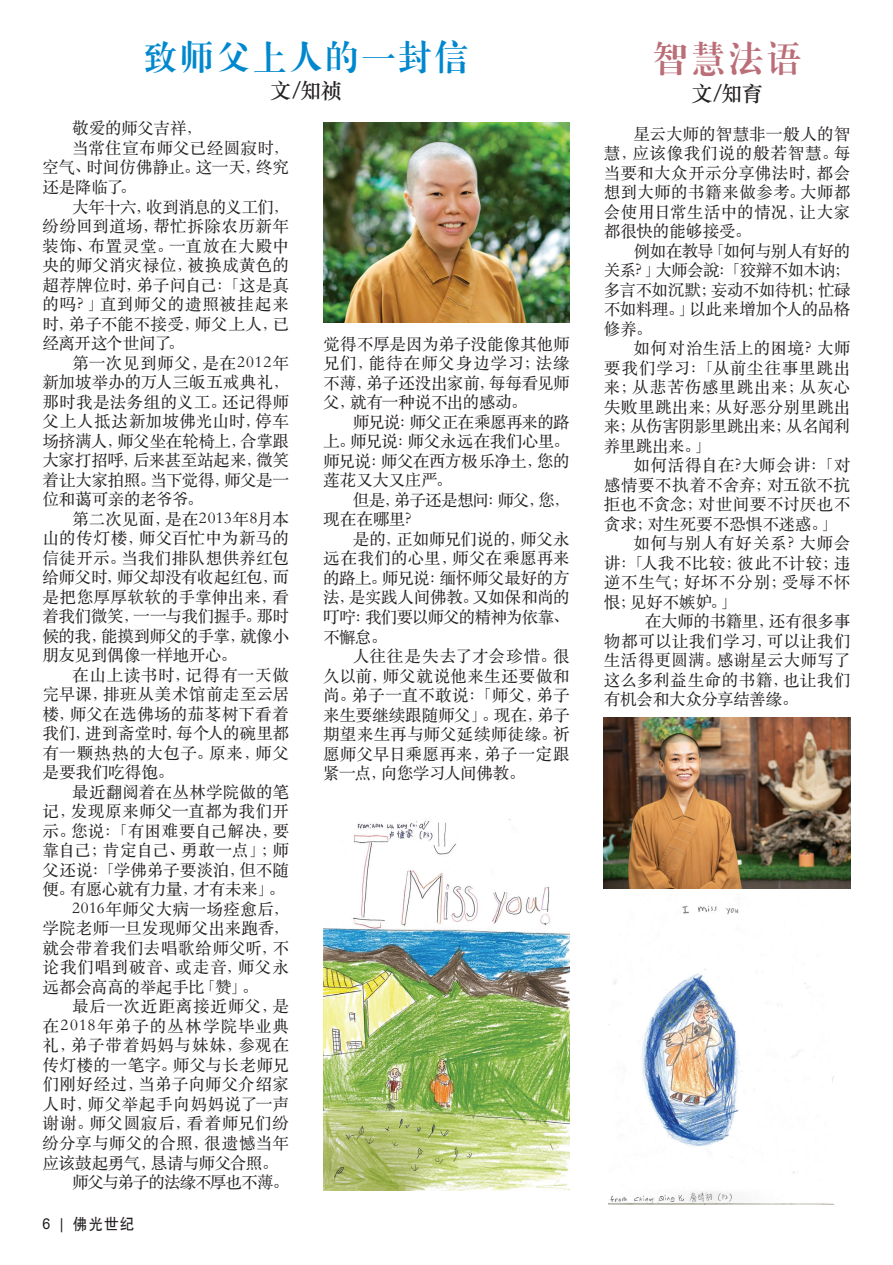
<style>
.page{position:relative;width:893px;height:1265px;background:#fff}
.page>*{position:absolute;margin:0;border:0;box-sizing:border-box;transform-origin:0 0}
.t1{font:36px "JQ Biao Song JT";color:#bb6e78;scale:.95 1}
.t2{font:34.5px "JQ Biao Song JT";letter-spacing:.11em;color:#0088ce;scale:.95 1}
.t3{font:21px "ST Songti SC Bold";color:#231f20}
.t4{font:16.5px/19.5px "ST Songti SC Regular";letter-spacing:.005em;color:#231f20;text-align:justify}
.t5{font:16.5px "ST Songti SC Regular";letter-spacing:.025em;color:#231f20}
.t6{font:16.5px "ST Songti SC Regular";letter-spacing:.03em;color:#231f20}
.t7{font:16.5px "ST Songti SC Regular";letter-spacing:-.02em;color:#231f20}
.t8{font:16.5px "ST Songti SC Regular";letter-spacing:.05em;color:#231f20}
.t9{font:16.5px "ST Songti SC Regular";letter-spacing:.045em;color:#231f20}
.t10{font:16.5px/19.5px "ST Songti SC Regular";letter-spacing:-.035em;color:#231f20}
.t11{font:16.5px "ST Songti SC Regular";letter-spacing:-.025em;color:#231f20}
.t12{font:16.5px "ST Songti SC Regular";letter-spacing:-.03em;color:#231f20}
.t13{font:16.5px "ST Songti SC Regular";letter-spacing:.055em;color:#231f20}
.t14{font:16.5px "ST Songti SC Regular";letter-spacing:.04em;color:#231f20}
.t15{font:16.5px "ST Songti SC Regular";letter-spacing:-.015em;color:#231f20}
.t16{font:16.5px "ST Songti SC Regular";letter-spacing:.07em;color:#231f20}
.t17{font:16.5px "ST Songti SC Regular";letter-spacing:-.04em;color:#231f20}
.t18{font:16.5px "ST Songti SC Regular";letter-spacing:-.06em;color:#231f20}
.t19{font:15px "SIL Hei Med Jian";color:#231f20;scale:.95 1}
.s1{font-family:"Arial"}
</style>
<div class="page">
<img style="left:323px;top:819px;width:247px;height:371px">
<img style="left:608px;top:894px;width:225px;height:310px">
<img style="left:323px;top:122px;width:247px;height:200px">
<img style="left:604px;top:718px;width:246px;height:170px">
<h2 class="t2" style="left:144px;top:39px;width:342px">致师父上人的一封信</h2>
<p class="t3" style="left:270px;top:77px;width:73px">文/知祯</p>
<p class="t7" style="left:72px;top:118px;width:131px">敬爱的师父吉祥，</p>
<p class="t4" style="left:72px;top:137px;width:218px">当常住宣布师父已经圆寂时，</p>
<p class="t4" style="left:42px;top:157px;width:248px">空气、时间仿佛静止。这一天，终究</p>
<p class="t4" style="left:42px;top:176px;width:95px">还是降临了。</p>
<p class="t17" style="left:72px;top:196px;width:218px">大年十六，收到消息的义工们，</p>
<p class="t6" style="left:42px;top:216px;width:248px">纷纷回到道场，帮忙拆除农历新年</p>
<p class="t13" style="left:42px;top:235px;width:248px">装饰、布置灵堂。一直放在大殿中</p>
<p class="t5" style="left:42px;top:255px;width:248px">央的师父消灾禄位，被换成黄色的</p>
<p class="t4" style="left:42px;top:274px;width:248px">超荐牌位时，弟子问自己：「这是真</p>
<p class="t14" style="left:42px;top:294px;width:248px">的吗？」直到师父的遗照被挂起来</p>
<p class="t4" style="left:42px;top:313px;width:248px">时，弟子不能不接受，师父上人，已</p>
<p class="t7" style="left:42px;top:333px;width:143px">经离开这个世间了。</p>
<p class="t9" style="left:72px;top:352px;width:218px">第一次见到师父，是在2012年</p>
<p class="t4" style="left:42px;top:372px;width:248px">新加坡举办的万人三皈五戒典礼，</p>
<p class="t6" style="left:42px;top:391px;width:248px">那时我是法务组的义工。还记得师</p>
<p class="t5" style="left:42px;top:411px;width:248px">父上人抵达新加坡佛光山时，停车</p>
<p class="t7" style="left:42px;top:430px;width:248px">场挤满人，师父坐在轮椅上，合掌跟</p>
<p class="t7" style="left:42px;top:450px;width:248px">大家打招呼，后来甚至站起来，微笑</p>
<p class="t11" style="left:42px;top:469px;width:248px">着让大家拍照。当下觉得，师父是一</p>
<p class="t7" style="left:42px;top:489px;width:163px">位和蔼可亲的老爷爷。</p>
<p class="t4" style="left:72px;top:508px;width:218px">第二次见面，是在2013年8月本</p>
<p class="t5" style="left:42px;top:528px;width:248px">山的传灯楼，师父百忙中为新马的</p>
<p class="t5" style="left:42px;top:547px;width:248px">信徒开示。当我们排队想供养红包</p>
<p class="t15" style="left:42px;top:567px;width:248px">给师父时，师父却没有收起红包，而</p>
<p class="t4" style="left:42px;top:586px;width:248px">是把您厚厚软软的手掌伸出来，看</p>
<p class="t11" style="left:42px;top:606px;width:248px">着我们微笑，一一与我们握手。那时</p>
<p class="t12" style="left:42px;top:625px;width:248px">候的我，能摸到师父的手掌，就像小</p>
<p class="t7" style="left:42px;top:645px;width:196px">朋友见到偶像一样地开心。</p>
<p class="t9" style="left:72px;top:664px;width:218px">在山上读书时，记得有一天做</p>
<p class="t4" style="left:42px;top:684px;width:248px">完早课，排班从美术馆前走至云居</p>
<p class="t5" style="left:42px;top:703px;width:248px">楼，师父在选佛场的茄苳树下看着</p>
<p class="t4" style="left:42px;top:723px;width:248px">我们，进到斋堂时，每个人的碗里都</p>
<p class="t8" style="left:42px;top:742px;width:248px">有一颗热热的大包子。原来，师父</p>
<p class="t4" style="left:42px;top:762px;width:133px">是要我们吃得饱。</p>
<p class="t4" style="left:72px;top:781px;width:218px">最近翻阅着在丛林学院做的笔</p>
<p class="t5" style="left:42px;top:801px;width:248px">记，发现原来师父一直都为我们开</p>
<p class="t4" style="left:42px;top:820px;width:248px">示。您说：「有困难要自己解决，要</p>
<p class="t4" style="left:42px;top:840px;width:248px">靠自己；肯定自己、勇敢一点」；师</p>
<p class="t4" style="left:42px;top:859px;width:248px">父还说：「学佛弟子要淡泊，但不随</p>
<p class="t12" style="left:42px;top:879px;width:244px">便。有愿心就有力量，才有未来」。</p>
<p class="t5" style="left:72px;top:898px;width:218px">2016年师父大病一场痊愈后，</p>
<p class="t4" style="left:42px;top:918px;width:248px">学院老师一旦发现师父出来跑香，</p>
<p class="t4" style="left:42px;top:937px;width:248px">就会带着我们去唱歌给师父听，不</p>
<p class="t8" style="left:42px;top:957px;width:248px">论我们唱到破音、或走音，师父永</p>
<p class="t15" style="left:42px;top:976px;width:218px">远都会高高的举起手比「赞」。</p>
<p class="t9" style="left:72px;top:996px;width:218px">最后一次近距离接近师父，是</p>
<p class="t16" style="left:42px;top:1015px;width:248px">在2018年弟子的丛林学院毕业典</p>
<p class="t13" style="left:42px;top:1035px;width:248px">礼，弟子带着妈妈与妹妹，参观在</p>
<p class="t5" style="left:42px;top:1054px;width:248px">传灯楼的一笔字。师父与长老师兄</p>
<p class="t5" style="left:42px;top:1074px;width:248px">们刚好经过，当弟子向师父介绍家</p>
<p class="t6" style="left:42px;top:1093px;width:248px">人时，师父举起手向妈妈说了一声</p>
<p class="t14" style="left:42px;top:1113px;width:248px">谢谢。师父圆寂后，看着师兄们纷</p>
<p class="t4" style="left:42px;top:1132px;width:248px">纷分享与师父的合照，很遗憾当年</p>
<p class="t10" style="left:42px;top:1152px;width:237px">应该鼓起勇气，恳请与师父合照。</p>
<p class="t18" style="left:72px;top:1171px;width:218px">师父与弟子的法缘不厚也不薄。</p>
<p class="t19" style="left:42px;top:1213px;width:99px"><span class="s1">6 |</span> 佛光世纪</p>
<p class="t4" style="left:323px;top:333px;width:248px">觉得不厚是因为弟子没能像其他师兄们，能待在师父身边学习；法缘不薄，弟子还没出家前，每每看见师父，就有一种说不出的感动。</p>
<p class="t4" style="left:323px;top:411px;width:248px;text-indent:30px">师兄说：师父正在乘愿再来的路上。师兄说：师父永远在我们心里。师兄说：师父在西方极乐净土，您的莲花又大又庄严。</p>
<p class="t10" style="left:323px;top:489px;width:248px;text-indent:30px">但是，弟子还是想问：师父，您，现在在哪里？</p>
<p class="t4" style="left:323px;top:528px;width:248px;text-indent:30px">是的，正如师兄们说的，师父永远在我们的心里，师父在乘愿再来的路上。师兄说：缅怀师父最好的方法，是实践人间佛教。又如保和尚的叮咛：我们要以师父的精神为依靠、不懈怠。</p>
<p class="t4" style="left:323px;top:645px;width:248px;text-indent:30px">人往往是失去了才会珍惜。很久以前，师父就说他来生还要做和尚。弟子一直不敢说：「师父，弟子来生要继续跟随师父」。现在，弟子期望来生再与师父延续师徒缘。祈愿师父早日乘愿再来，弟子一定跟紧一点，向您学习人间佛教。</p>
<h1 class="t1" style="left:653px;top:41px;width:157px">智慧法语</h1>
<p class="t3" style="left:691px;top:80px;width:73px">文/知育</p>
<p class="t4" style="left:604px;top:123px;width:248px;text-indent:30px">星云大师的智慧非一般人的智慧，应该像我们说的般若智慧。每当要和大众开示分享佛法时，都会想到大师的书籍来做参考。大师都会使用日常生活中的情况，让大家都很快的能够接受。</p>
<p class="t4" style="left:604px;top:240px;width:248px;text-indent:30px">例如在教导「如何与别人有好的关系？」大师会說：「狡辩不如木讷；多言不如沉默；妄动不如待机；忙碌不如料理。」以此来增加个人的品格修养。</p>
<p class="t4" style="left:604px;top:338px;width:248px;text-indent:30px">如何对治生活上的困境？大师要我们学习：「从前尘往事里跳出来；从悲苦伤感里跳出来；从灰心失败里跳出来；从好恶分别里跳出来；从伤害阴影里跳出来；从名闻利养里跳出来。」</p>
<p class="t6" style="left:633px;top:455px;width:218px">如何活得自在?大师会讲：「对</p>
<p class="t4" style="left:604px;top:474px;width:248px">感情要不执着不舍弃；对五欲不抗</p>
<p class="t5" style="left:604px;top:494px;width:248px">拒也不贪念；对世间要不讨厌也不</p>
<p class="t4" style="left:604px;top:513px;width:235px">贪求；对生死要不恐惧不迷惑。」</p>
<p class="t6" style="left:633px;top:533px;width:218px">如何与别人有好关系？大师会</p>
<p class="t6" style="left:604px;top:552px;width:248px">讲：「人我不比较；彼此不计较；违</p>
<p class="t8" style="left:604px;top:572px;width:248px">逆不生气；好坏不分别；受辱不怀</p>
<p class="t4" style="left:604px;top:591px;width:134px">恨；见好不嫉妒。」</p>
<p class="t7" style="left:645px;top:611px;width:207px">在大师的书籍里，还有很多事</p>
<p class="t6" style="left:604px;top:630px;width:248px">物都可以让我们学习，可以让我们</p>
<p class="t4" style="left:604px;top:650px;width:248px">生活得更圆满。感谢星云大师写了</p>
<p class="t5" style="left:604px;top:669px;width:248px">这么多利益生命的书籍，也让我们</p>
<p class="t7" style="left:604px;top:689px;width:196px">有机会和大众分享结善缘。</p>
</div>
